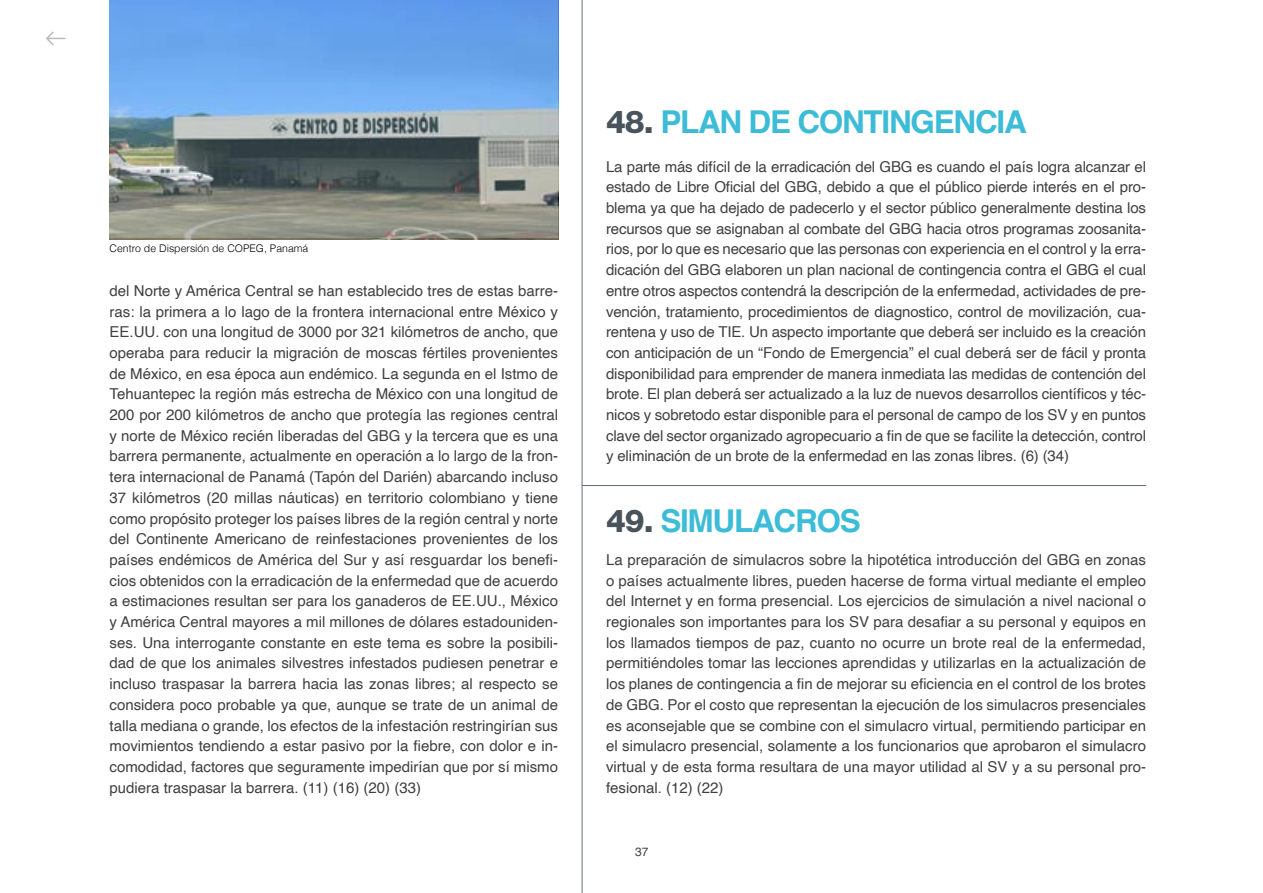
<style>
.page{position:relative;width:1263px;height:893px;background:#fff}
.page>*{position:absolute;margin:0;border:0;box-sizing:border-box;transform-origin:0 0}
.t1{font:700 31.5px "Helvetica";letter-spacing:-.04em;color:#3cbcd7}
.t2{font:15px/20.7px "Helvetica";color:#404040;text-align:justify}
.t3{font:12px "Helvetica";color:#404040}
.t4{font:300 10.5px "Helvetica";color:#000}
.s1{font-family:"Helvetica Neue LT Pro";font-weight:800;color:#48535b}
</style>
<div class="page">
<hr style="left:582px;top:485px;width:564px;height:1px;background:#676c74">
<hr style="left:582px;top:0;width:1px;height:893px;background:#676c74">
<svg style="left:110px;top:0;width:448px;height:238px;background:#7696b5"></svg>
<svg style="left:46px;top:32px;width:20px;height:13px"></svg>
<p class="t4" style="left:110px;top:239px;width:200px">Centro de Dispersión de COPEG, Panamá</p>
<p class="t2" style="left:110px;top:281px;width:450px">del Norte y América Central se han establecido tres de estas barre&shy;ras: la primera a lo lago de la frontera internacional entre México y EE.UU. con una longitud de 3000 por 321 kilómetros de ancho, que operaba para reducir la migración de moscas fértiles provenientes de México, en esa época aun endémico. La segunda en el Istmo de Tehuantepec la región más estrecha de México con una longitud de 200 por 200 kilómetros de ancho que protegía las regiones central y norte de México recién liberadas del GBG y la tercera que es una barrera permanente, actualmente en operación a lo largo de la fron&shy;tera internacional de Panamá (Tapón del Darién) abarcando incluso 37 kilómetros (20 millas náuticas) en territorio colombiano y tiene como propósito proteger los países libres de la región central y norte del Continente Americano de reinfestaciones provenientes de los países endémicos de América del Sur y así resguardar los benefi&shy;cios obtenidos con la erradicación de la enfermedad que de acuerdo a estimaciones resultan ser para los ganaderos de EE.UU., México y América Central mayores a mil millones de dólares estadouniden&shy;ses. Una interrogante constante en este tema es sobre la posibili&shy;dad de que los animales silvestres infestados pudiesen penetrar e incluso traspasar la barrera hacia las zonas libres; al respecto se considera poco probable ya que, aunque se trate de un animal de talla mediana o grande, los efectos de la infestación restringirían sus movimientos tendiendo a estar pasivo por la fiebre, con dolor e in&shy;comodidad, factores que seguramente impedirían que por sí mismo pudiera traspasar la barrera. (11) (16) (20) (33)</p>
<h1 class="t1" style="left:606px;top:97px;width:422px"><span class="s1">48.</span> PLAN DE CONTINGENCIA</h1>
<p class="t2" style="left:606px;top:156px;width:541px">La parte más difícil de la erradicación del GBG es cuando el país logra alcanzar el estado de Libre Oficial del GBG, debido a que el público pierde interés en el pro&shy;blema ya que ha dejado de padecerlo y el sector público generalmente destina los recursos que se asignaban al combate del GBG hacia otros programas zoosanita&shy;rios, por lo que es necesario que las personas con experiencia en el control y la erra&shy;dicación del GBG elaboren un plan nacional de contingencia contra el GBG el cual entre otros aspectos contendrá la descripción de la enfermedad, actividades de pre&shy;vención, tratamiento, procedimientos de diagnostico, control de movilización, cua&shy;rentena y uso de TIE. Un aspecto importante que deberá ser incluido es la creación con anticipación de un “Fondo de Emergencia” el cual deberá ser de fácil y pronta disponibilidad para emprender de manera inmediata las medidas de contención del brote. El plan deberá ser actualizado a la luz de nuevos desarrollos científicos y téc&shy;nicos y sobretodo estar disponible para el personal de campo de los SV y en puntos clave del sector organizado agropecuario a fin de que se facilite la detección, control y eliminación de un brote de la enfermedad en las zonas libres. (6) (34)</p>
<h1 class="t1" style="left:606px;top:495px;width:256px"><span class="s1">49.</span> SIMULACROS</h1>
<p class="t2" style="left:606px;top:550px;width:541px">La preparación de simulacros sobre la hipotética introducción del GBG en zonas o países actualmente libres, pueden hacerse de forma virtual mediante el empleo del Internet y en forma presencial. Los ejercicios de simulación a nivel nacional o regionales son importantes para los SV para desafiar a su personal y equipos en los llamados tiempos de paz, cuanto no ocurre un brote real de la enfermedad, permitiéndoles tomar las lecciones aprendidas y utilizarlas en la actualización de los planes de contingencia a fin de mejorar su eficiencia en el control de los brotes de GBG. Por el costo que representan la ejecución de los simulacros presenciales es aconsejable que se combine con el simulacro virtual, permitiendo participar en el simulacro presencial, solamente a los funcionarios que aprobaron el simulacro virtual y de esta forma resultara de una mayor utilidad al SV y a su personal pro&shy;fesional. (12) (22)</p>
<p class="t3" style="left:635px;top:842px;width:15px">37</p>
</div>
